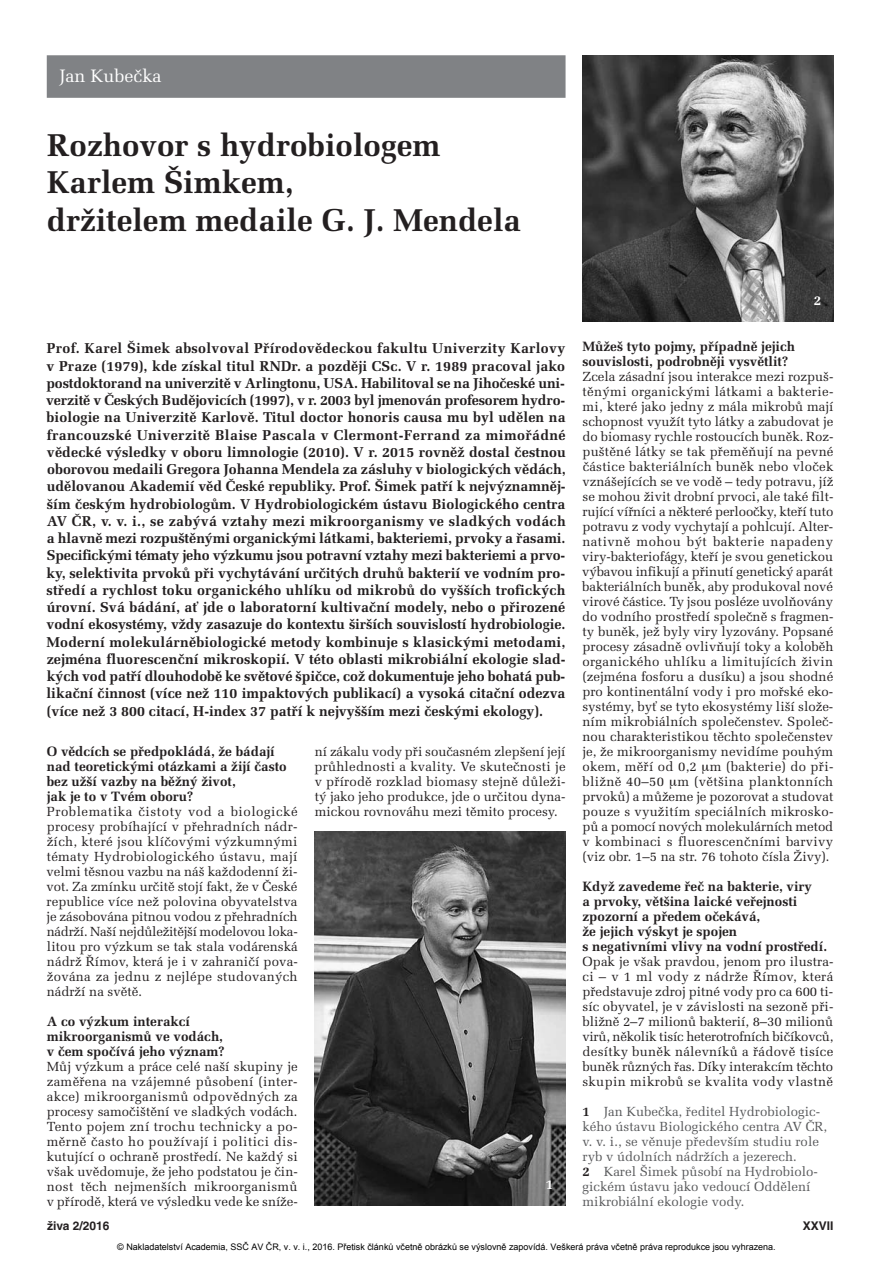
<style>
.page{position:relative;width:893px;height:1263px;background:#fff}
.page>*{position:absolute;margin:0;border:0;box-sizing:border-box;transform-origin:0 0}
.t1{font:700 31.5px/37.5px "Melior CE";color:#231f20}
.t2{font:18px "Melior CE";color:#fff}
.t3{font:700 14.25px/17.2px "Melior CE";color:#231f20;text-align:justify}
.t4{font:700 13.5px/15px "Melior CE";color:#231f20}
.t5{font:700 13.5px "Melior CE";color:#fff}
.t6{font:13.2px/15px "Melior CE";color:#231f20;text-align:justify}
.t7{font:13.2px/15px "Melior CE";color:#57585a}
.t8{font:700 12px "Helvetica CE";color:#231f20}
.t9{font:9px "Arial";color:#000}
.s1{font-weight:700;color:#231f20}
</style>
<div class="page">
<div style="left:47px;top:55px;width:519px;height:43px;background:#808285"></div>
<img style="left:315px;top:831px;width:251px;height:374px">
<img style="left:583px;top:55px;width:250px;height:266px">
<h2 class="t2" style="left:60px;top:70px;width:104px">Jan Kubečka</h2>
<h1 class="t1" style="left:47px;top:130px;width:476px">Rozhovor s hydrobiologem<br>Karlem Šimkem,<br>držitelem medaile G. J. Mendela</h1>
<p class="t5" style="left:814px;top:296px;width:9px">2</p>
<p class="t4" style="left:583px;top:341px;width:214px">Můžeš tyto pojmy, případně jejich souvislosti, podrobněji vysvětlit?</p>
<p class="t6" style="left:582px;top:371px;width:253px">Zcela zásadní jsou interakce mezi rozpuš&shy;těnými organickými látkami a bakterie&shy;mi, které jako jedny z mála mikrobů mají schopnost využít tyto látky a zabudovat je do biomasy rychle rostoucích buněk. Roz&shy;puštěné látky se tak přeměňují na pevné částice bakteriálních buněk nebo vloček vznášejících se ve vodě – tedy potravu, jíž se mohou živit drobní prvoci, ale také filt&shy;rující vířníci a některé perloočky, kteří tuto potravu z vody vychytají a pohlcují. Alter&shy;nativně mohou být bakterie napadeny viry-bakteriofágy, kteří je svou genetickou výbavou infikují a přinutí genetický aparát bakteriálních buněk, aby produkoval nové virové částice. Ty jsou posléze uvolňovány do vodního prostředí společně s fragmen&shy;ty buněk, jež byly viry lyzovány. Popsané procesy zásadně ovlivňují toky a koloběh organického uhlíku a limitujících živin (zejména fosforu a dusíku) a jsou shodné pro kontinentální vody i pro mořské eko&shy;systémy, byť se tyto ekosystémy liší slože - ním mikrobiálních společenstev. Společ&shy;nou charakteristikou těchto společenstev je, že mikroorganismy nevidíme pouhým okem, měří od 0,2 m (bakterie) do při&shy;bližně 40–50 m (většina planktonních prvoků) a můžeme je pozorovat a studovat pouze s využitím speciálních mikrosko&shy;pů a pomocí nových molekulárních metod v kombinaci s fluorescenčními barvivy (viz obr. 1–5 na str. 76 tohoto čísla Živy).</p>
<p class="t4" style="left:583px;top:881px;width:246px">Když zavedeme řeč na bakterie, viry<br>a prvoky, většina laické veřejnosti zpozorní a předem očekává,<br>že jejich výskyt je spojen<br>s negativními vlivy na vodní prostředí.</p>
<p class="t6" style="left:582px;top:956px;width:252px">Opak je však pravdou, jenom pro ilustra&shy;ci – v 1 ml vody z nádrže Římov, která představuje zdroj pitné vody pro ca 600 ti - síc obyvatel, je v závislosti na sezoně při&shy;bližně 2–7 milionů bakterií, 8–30 milionů virů, několik tisíc heterotrofních bičíkovců, desítky buněk nálevníků a řádově tisíce buněk různých řas. Díky interakcím těchto skupin mikrobů se kvalita vody vlastně</p>
<p class="t3" style="left:46px;top:341px;width:521px">Prof. Karel Šimek absolvoval Přírodovědeckou fakultu Univerzity Karlovy v Praze (1979), kde získal titul RNDr. a později CSc. V r. 1989 pracoval jako postdoktorand na univerzitě v Arlingtonu, USA. Habilitoval se na Jihočeské uni&shy;verzitě v Českých Budějovicích (1997), v r. 2003 byl jmenován profesorem hydro - biologie na Univerzitě Karlově. Titul doctor honoris causa mu byl udělen na francouzské Univerzitě Blaise Pascala v Clermont-Ferrand za mimořádné vědecké výsledky v oboru limnologie (2010). V r. 2015 rovněž dostal čestnou oborovou medaili Gregora Johanna Mendela za zásluhy v biologických vědách, udělovanou Akademií věd České republiky. Prof. Šimek patří k nejvýznamněj&shy;ším českým hydrobiologům. V Hydrobiologickém ústavu Biologického centra AV ČR, v. v. i., se zabývá vztahy mezi mikroorganismy ve sladkých vodách a hlavně mezi rozpuštěnými organickými látkami, bakteriemi, prvoky a řasami.<br>Specifickými tématy jeho výzkumu jsou potravní vztahy mezi bakteriemi a prvo&shy;ky, selektivita prvoků při vychytávání určitých druhů bakterií ve vodním pro&shy;středí a rychlost toku organického uhlíku od mikrobů do vyšších trofických úrovní. Svá bádání, ať jde o laboratorní kultivační modely, nebo o přirozené vodní ekosystémy, vždy zasazuje do kontextu širších souvislostí hydrobiologie.<br>Moderní molekulárněbiologické metody kombinuje s klasickými metodami, zejména fluorescenční mikroskopií. V této oblasti mikrobiální ekologie slad&shy;kých vod patří dlouhodobě ke světové špičce, což dokumentuje jeho bohatá pub&shy;likační činnost (více než 110 impaktových publikací) a vysoká citační odezva (více než 3 800 citací, H-index 37 patří k nejvyšším mezi českými ekology).</p>
<p class="t4" style="left:47px;top:746px;width:242px">O vědcích se předpokládá, že bádají nad teoretickými otázkami a žijí často bez užší vazby na běžný život,<br>jak je to v Tvém oboru?</p>
<p class="t6" style="left:46px;top:806px;width:253px">Problematika čistoty vod a biologické procesy probíhající v přehradních nádr&shy;žích, které jsou klíčovými výzkumnými tématy Hydrobiologického ústavu, mají velmi těsnou vazbu na náš každodenní ži - vot. Za zmínku určitě stojí fakt, že v České republice více než polovina obyvatelstva je zásobována pitnou vodou z přehradních nádrží. Naší nejdůležitější modelovou loka&shy;litou pro výzkum se tak stala vodárenská nádrž Římov, která je i v zahraničí pova&shy;žována za jednu z nejlépe studovaných nádrží na světě.</p>
<p class="t4" style="left:47px;top:1016px;width:179px">A co výzkum interakcí mikroorganismů ve vodách, v čem spočívá jeho význam?</p>
<p class="t6" style="left:47px;top:1061px;width:253px">Můj výzkum a práce celé naší skupiny je zaměřena na vzájemné působení (inter - akce) mikroorganismů odpovědných za procesy samočištění ve sladkých vodách.<br>Tento pojem zní trochu technicky a po - měrně často ho používají i politici dis - kutující o ochraně prostředí. Ne každý si však uvědomuje, že jeho podstatou je čin&shy;nost těch nejmenších mikroorganismů v přírodě, která ve výsledku vede ke sníže -</p>
<p class="t6" style="left:315px;top:746px;width:253px">ní zákalu vody při současném zlepšení její průhlednosti a kvality. Ve skutečnosti je v přírodě rozklad biomasy stejně důleži&shy;tý jako jeho produkce, jde o určitou dyna&shy;mickou rovnováhu mezi těmito procesy.</p>
<p class="t7" style="left:583px;top:1106px;width:246px"><span class="s1">1</span> Jan Kubečka, ředitel Hydrobiologic&shy;kého ústavu Biologického centra AV ČR, v. v. i., se věnuje především studiu role ryb v údolních nádržích a jezerech.<br><span class="s1">2</span> Karel Šimek působí na Hydrobiolo&shy;gickém ústavu jako vedoucí Oddělení mikrobiální ekologie vody.</p>
<p class="t9" style="left:117px;top:1241px;width:660px">© Nakladatelství Academia, SSČ AV ČR, v. v. i., 2016. Přetisk článků včetně obrázků se výslovně zapovídá. Veškerá práva včetně práva reprodukce jsou vyhrazena.</p>
<p class="t5" style="left:546px;top:1180px;width:9px">1</p>
<p class="t8" style="left:47px;top:1221px;width:64px">živa 2/2016</p>
<p class="t8" style="left:803px;top:1221px;width:32px">XXVII</p>
</div>
